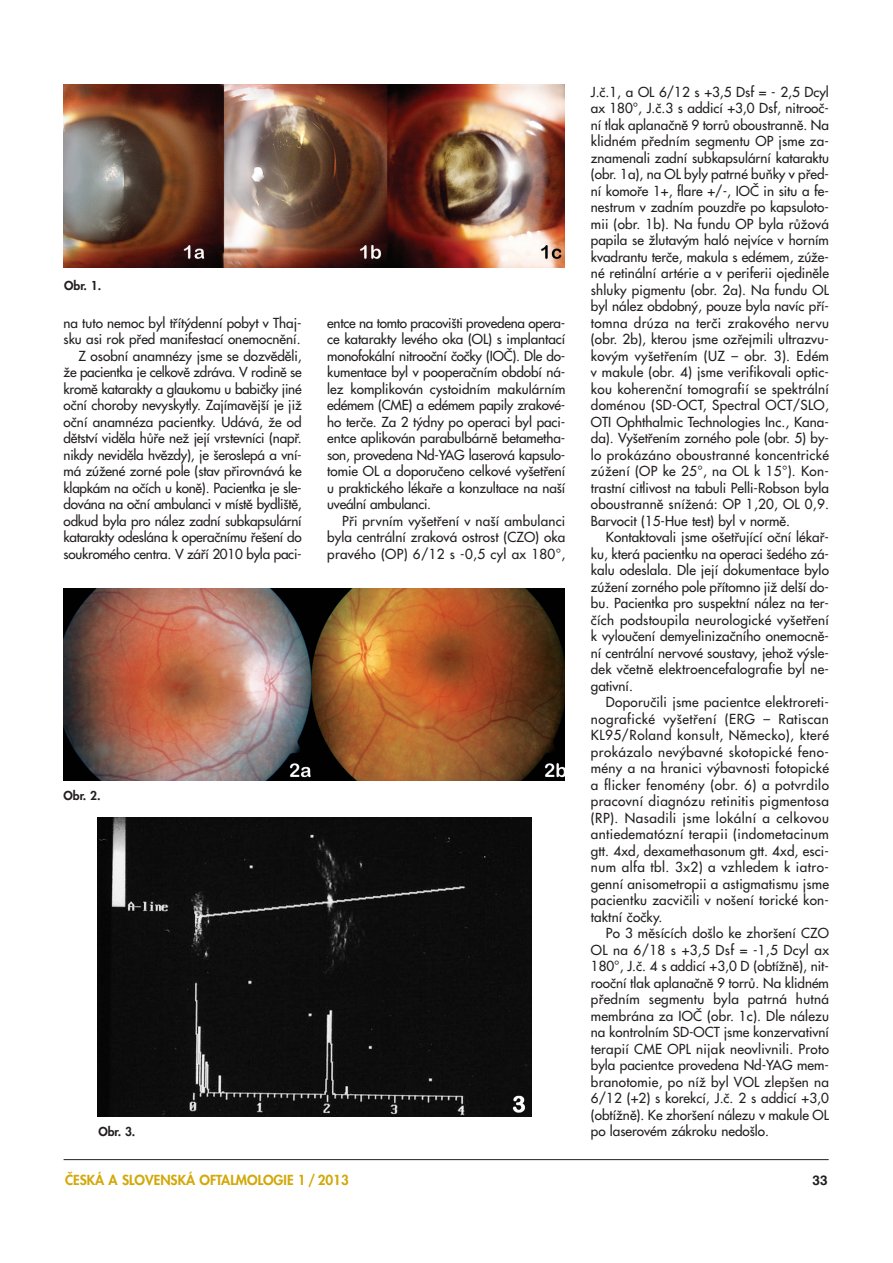
<style>
.page{position:relative;width:893px;height:1263px;background:#fff}
.page>*{position:absolute;margin:0;border:0;box-sizing:border-box;transform-origin:0 0}
.t1{font:13.5px/16.5px "Futura CE";letter-spacing:-.005em;color:#231f20;text-align:justify}
.t2{font:800 13.5px "Futura CE";color:#d2a808}
.t3{font:700 13.5px "Helvetica CE";color:#231f20}
.t4{font:800 12px "Futura CE";color:#231f20}
</style>
<div class="page">
<hr style="left:64px;top:1159px;width:765px;height:1px;background:#231f20">
<img style="left:64px;top:85px;width:500px;height:183px">
<img style="left:64px;top:589px;width:501px;height:191px">
<div style="left:97px;top:818px;width:434px;height:299px;background:#0d0d0d"></div>
<p class="t4" style="left:64px;top:279px;width:39px">Obr. 1.</p>
<p class="t1" style="left:64px;top:316px;width:240px;text-align:right">na tuto nemoc byl tfiít˘denní pobyt v Thaj&shy;sku asi rok pfied manifestací onemocnûní.<br>Z osobní anamnézy jsme se dozvûdûli, Ïe pacientka je celkovû zdráva. V rodinû se kromû katarakty a glaukomu u babiãky jiné oãní choroby nevyskytly. Zajímavûj‰í je jiÏ oãní anamnéza pacientky. Udává, Ïe od dûtství vidûla hÛfie neÏ její vrstevníci (napfi. nikdy nevidûla hvûzdy), je ‰eroslepá a vní&shy;má zúÏené zorné pole (stav pfiirovnává ke klapkám na oãích u konû). Pacientka je sle&shy;dována na oãní ambulanci v místû bydli‰tû, odkud byla pro nález zadní subkapsulární katarakty odeslána k operaãnímu fie‰ení do soukromého centra. V záfií 2010 byla paci-</p>
<p class="t1" style="left:327px;top:316px;width:240px">entce na tomto pracovi‰ti provedena opera&shy;ce katarakty levého oka (OL) s implantací monofokální nitrooãní ãoãky (IOâ). Dle do&shy;kumentace byl v pooperaãním období ná&shy;lez komplikován cystoidním makulárním edémem (CME) a edémem papily zrakové&shy;ho terãe. Za 2 t˘dny po operaci byl paci&shy;entce aplikován parabulbárnû betametha&shy;son, provedena Nd-YAG laserová kapsulo&shy;tomie OL a doporuãeno celkové vy‰etfiení u praktického lékafie a konzultace na na‰í uveální ambulanci.</p>
<p class="t1" style="left:327px;top:514px;width:240px;text-indent:15px">Pfii prvním vy‰etfiení v na‰í ambulanci byla centrální zraková ostrost (CZO) oka pravého (OP) 6/12 s -0,5 cyl ax 180°,</p>
<p class="t4" style="left:64px;top:789px;width:39px">Obr. 2.</p>
<p class="t4" style="left:98px;top:1125px;width:39px">Obr. 3.</p>
<p class="t1" style="left:591px;top:84px;width:240px">J.ã.1, a OL 6/12 s +3,5 Dsf = - 2,5 Dcyl ax 180°, J.ã.3 s addicí +3,0 Dsf, nitrooã&shy;ní tlak aplanaãnû 9 torrÛ oboustrannû. Na klidném pfiedním segmentu OP jsme za&shy;znamenali zadní subkapsulární kataraktu (obr. 1a), na OL byly patrné buÀky v pfied&shy;ní komofie 1+, flare +/-, IOâ in situ a fe&shy;nestrum v zadním pouzdfie po kapsuloto&shy;mii (obr. 1b). Na fundu OP byla rÛÏová papila se Ïlutav˘m haló nejvíce v horním kvadrantu terãe, makula s edémem, zúÏe&shy;né retinální artérie a v periferii ojedinûle shluky pigmentu (obr. 2a). Na fundu OL byl nález obdobn˘, pouze byla navíc pfií&shy;tomna drúza na terãi zrakového nervu (obr. 2b), kterou jsme ozfiejmili ultrazvu&shy;kov˘m vy‰etfiením (UZ – obr. 3). Edém v makule (obr. 4) jsme verifikovali optic&shy;kou koherenãní tomografií se spektrální doménou (SD-OCT, Spectral OCT/SLO, OTI Ophthalmic Technologies Inc., Kana&shy;da). Vy‰etfiením zorného pole (obr. 5) by&shy;lo prokázáno oboustranné koncentrické zúÏení (OP ke 25°, na OL k 15°). Kon&shy;trastní citlivost na tabuli Pelli-Robson byla oboustrannû sníÏená: OP 1,20, OL 0,9.<br>Barvocit (15-Hue test) byl v normû.</p>
<p class="t1" style="left:591px;top:530px;width:240px;text-indent:15px">Kontaktovali jsme o‰etfiující oãní lékafi&shy;ku, která pacientku na operaci ‰edého zá&shy;kalu odeslala. Dle její dokumentace bylo zúÏení zorného pole pfiítomno jiÏ del‰í do&shy;bu. Pacientka pro suspektní nález na ter&shy;ãích podstoupila neurologické vy‰etfiení k vylouãení demyelinizaãního onemocnû&shy;ní centrální nervové soustavy, jehoÏ v˘sle&shy;dek vãetnû elektroencefalografie byl ne&shy;gativní.</p>
<p class="t1" style="left:591px;top:695px;width:240px;text-indent:15px">Doporuãili jsme pacientce elektroreti&shy;nografické vy‰etfiení (ERG – Ratiscan KL95/Roland konsult, Nûmecko), které prokázalo nev˘bavné skotopické feno&shy;mény a na hranici v˘bavnosti fotopické a flicker fenomény (obr. 6) a potvrdilo pracovní diagnózu retinitis pigmentosa (RP). Nasadili jsme lokální a celkovou antiedematózní terapii (indometacinum gtt. 4xd, dexamethasonum gtt. 4xd, esci&shy;num alfa tbl. 3x2) a vzhledem k iatro&shy;genní anisometropii a astigmatismu jsme pacientku zacviãili v no‰ení torické kon&shy;taktní ãoãky.</p>
<p class="t1" style="left:591px;top:926px;width:240px;text-indent:15px">Po 3 mûsících do‰lo ke zhor‰ení CZO OL na 6/18 s +3,5 Dsf = -1,5 Dcyl ax 180°, J.ã. 4 s addicí +3,0 D (obtíÏnû), nit&shy;rooãní tlak aplanaãnû 9 torrÛ. Na klidném pfiedním segmentu byla patrná hutná membrána za IOâ (obr. 1c). Dle nálezu na kontrolním SD-OCT jsme konzervativní terapií CME OPL nijak neovlivnili. Proto byla pacientce provedena Nd-YAG mem&shy;branotomie, po níÏ byl VOL zlep‰en na 6/12 (+2) s korekcí, J.ã. 2 s addicí +3,0 (obtíÏnû). Ke zhor‰ení nálezu v makule OL po laserovém zákroku nedo‰lo.</p>
<p class="t2" style="left:65px;top:1173px;width:285px">âESKÁ A SLOVENSKÁ OFTALMOLOGIE 1 / 2013</p>
<p class="t3" style="left:812px;top:1175px;width:17px">33</p>
</div>
